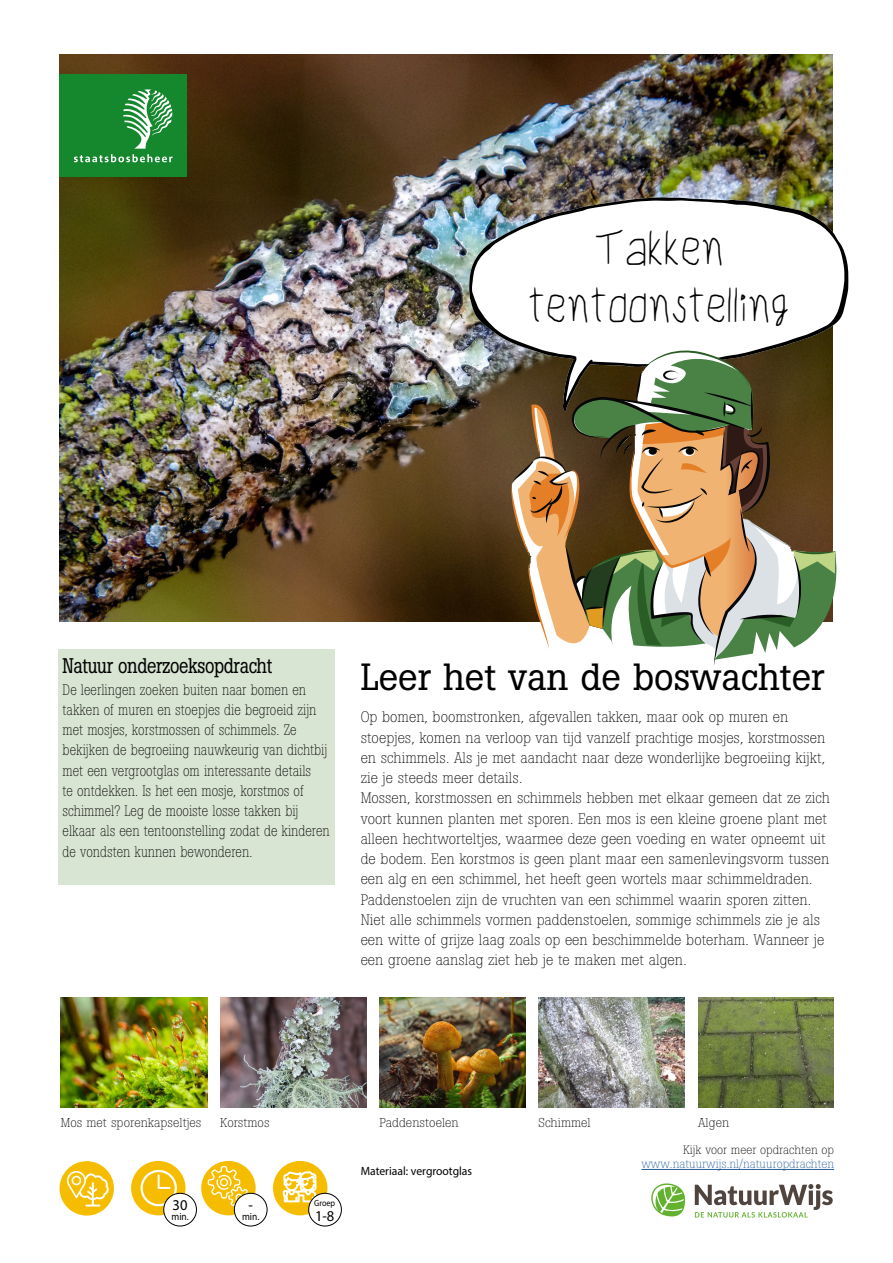
<style>
.page{position:relative;width:893px;height:1263px;background:#fff}
.page>*{position:absolute;margin:0;border:0;box-sizing:border-box;transform-origin:0 0}
.t1{font:45px/57px "Child Writing";color:#000;text-align:center;scale:.9 1}
.t2{font:37.5px "Boton";color:#000}
.t3{font:21px "Boton";letter-spacing:-.02em;color:#000;scale:.86 1}
.t4{font:300 15px/20.2px "Boton";color:#000}
.t5{font:300 15px/20.2px "Boton";color:#000;scale:.86 1}
.t6{font:15px "Myriad Pro";color:#000}
.t7{font:300 12.75px "Boton";color:#000}
.t8{font:300 12px "Boton";color:#275b9b}
.t9{font:300 12px "Boton";color:#000}
.t10{font:12px "Myriad Pro";color:#000}
.t11{font:10.5px "Myriad Pro";color:#000;scale:.9 1}
.t12{font:9px "Myriad Pro";color:#000;scale:.9 1}
</style>
<div class="page">
<img style="left:60px;top:54px;width:773px;height:567px">
<div style="left:60px;top:74px;width:127px;height:102px;background:#15882e"></div>
<svg style="left:74px;top:89px;width:99px;height:73px"></svg>
<div style="left:60px;top:1161px;width:54px;height:54px;background:#f6bd00;border-radius:50%"></div>
<img style="left:469px;top:197px;width:380px;height:214px">
<svg style="left:472px;top:200px;width:372px;height:201px"></svg>
<svg style="left:511px;top:350px;width:326px;height:316px"></svg>
<div style="left:201px;top:1161px;width:55px;height:54px;background:#f6bd00;border-radius:50%"></div>
<svg style="left:208px;top:1166px;width:42px;height:42px"></svg>
<svg style="left:66px;top:1170px;width:43px;height:36px"></svg>
<div style="left:72px;top:1176px;width:9px;height:9px;border:2px solid #fff;border-radius:50%"></div>
<div style="left:273px;top:1161px;width:54px;height:54px;background:#f6bd00;border-radius:50%"></div>
<svg style="left:283px;top:1171px;width:33px;height:31px"></svg>
<div style="left:309px;top:1193px;width:32px;height:33px;background:#fff;border-radius:50%"></div>
<div style="left:308px;top:1193px;width:34px;height:33px;border:1px solid #000;border-radius:50%"></div>
<div style="left:131px;top:1161px;width:55px;height:54px;background:#f6bd00;border-radius:50%"></div>
<div style="left:141px;top:1170px;width:36px;height:36px;border:2px solid #fff;border-radius:50%"></div>
<svg style="left:157px;top:1173px;width:15px;height:16px"></svg>
<div style="left:234px;top:1193px;width:33px;height:33px;background:#fff;border-radius:50%"></div>
<div style="left:234px;top:1193px;width:33px;height:33px;border:1px solid #000;border-radius:50%"></div>
<div style="left:164px;top:1193px;width:32px;height:33px;background:#fff;border-radius:50%"></div>
<div style="left:163px;top:1193px;width:34px;height:33px;border:1px solid #000;border-radius:50%"></div>
<svg style="left:695px;top:1184px;width:138px;height:33px"></svg>
<svg style="left:651px;top:1183px;width:35px;height:33px"></svg>
<hr style="left:641px;top:1169px;width:193px;height:1px;background:#275b9b">
<div style="left:58px;top:649px;width:277px;height:33px;background:#d8e5d2"></div>
<div style="left:58px;top:674px;width:277px;height:190px;background:#d8e5d2"></div>
<div style="left:58px;top:856px;width:277px;height:28px;background:#d8e5d2"></div>
<img style="left:61px;top:997px;width:147px;height:110px">
<img style="left:220px;top:997px;width:147px;height:110px">
<img style="left:379px;top:997px;width:147px;height:110px">
<img style="left:538px;top:997px;width:147px;height:110px">
<img style="left:698px;top:997px;width:135px;height:110px">
<h1 class="t1" style="left:527px;top:219px;width:293px">Takken tentoonstelling</h1>
<h3 class="t3" style="left:63px;top:653px;width:246px">Natuur onderzoeksopdracht</h3>
<p class="t5" style="left:63px;top:679px;width:312px">De leerlingen zoeken buiten naar bomen en takken of muren en stoepjes die begroeid zijn met mosjes, korstmossen of schimmels. Ze bekijken de begroeiing nauwkeurig van dichtbij met een vergrootglas om interessante details<br>te ontdekken. Is het een mosje, korstmos of schimmel? Leg de mooiste losse takken bij elkaar als een tentoonstelling zodat de kinderen de vondsten kunnen bewonderen.</p>
<h2 class="t2" style="left:361px;top:654px;width:465px">Leer het van de boswachter</h2>
<p class="t4" style="left:361px;top:707px;width:471px">Op bomen, boomstronken, afgevallen takken, maar ook op muren en stoepjes, komen na verloop van tijd vanzelf prachtige mosjes, korstmossen en schimmels. Als je met aandacht naar deze wonderlijke begroeiing kijkt, zie je steeds meer details.<br>Mossen, korstmossen en schimmels hebben met elkaar gemeen dat ze zich voort kunnen planten met sporen. Een mos is een kleine groene plant met alleen hechtworteltjes, waarmee deze geen voeding en water opneemt uit de bodem. Een korstmos is geen plant maar een samenlevingsvorm tussen een alg en een schimmel, het heeft geen wortels maar schimmeldraden.<br>Paddenstoelen zijn de vruchten van een schimmel waarin sporen zitten.<br>Niet alle schimmels vormen paddenstoelen, sommige schimmels zie je als een witte of grijze laag zoals op een beschimmelde boterham. Wanneer je een groene aanslag ziet heb je te maken met algen.</p>
<p class="t7" style="left:61px;top:1115px;width:142px">Mos met sporenkapseltjes</p>
<p class="t7" style="left:220px;top:1115px;width:51px">Korstmos</p>
<p class="t7" style="left:379px;top:1115px;width:81px">Paddenstoelen</p>
<p class="t7" style="left:538px;top:1115px;width:54px">Schimmel</p>
<p class="t7" style="left:698px;top:1115px;width:33px">Algen</p>
<p class="t6" style="left:173px;top:1196px;width:16px">30</p>
<p class="t11" style="left:171px;top:1210px;width:21px">min.</p>
<p class="t6" style="left:248px;top:1196px;width:6px">-</p>
<p class="t11" style="left:242px;top:1210px;width:21px">min.</p>
<p class="t12" style="left:314px;top:1198px;width:25px">Groep</p>
<p class="t6" style="left:315px;top:1206px;width:20px">1-8</p>
<p class="t10" style="left:361px;top:1163px;width:113px">Materiaal: vergrootglas</p>
<p class="t9" style="left:683px;top:1142px;width:153px">Kijk voor meer opdrachten op</p>
<p class="t8" style="left:641px;top:1157px;width:194px">www.natuurwijs.nl/natuuropdrachten</p>
</div>
